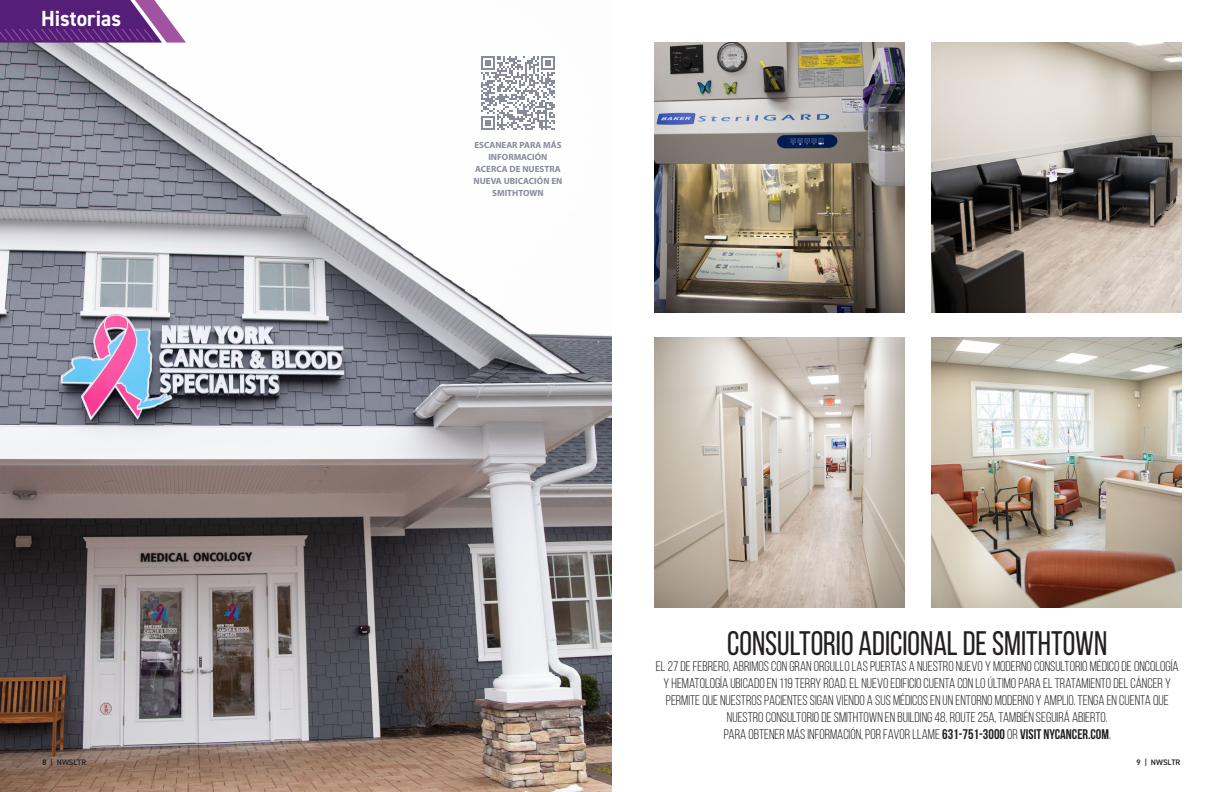
<style>
.page{position:relative;width:1224px;height:792px;background:#fff}
.page>*{position:absolute;margin:0;border:0;box-sizing:border-box;transform-origin:0 0}
.Quote_centered{font:34px "Bebas Neue";color:#231f20;scale:.95 1}
.Quote_centered-2{font:700 22px "DIN2014";color:#fff;scale:.95 1}
.Quote_centered-3{font:14px/16.8px "Bebas Neue";color:#231f20;text-align:center}
.Quote_centered-4{font:700 9px/12px "Myriad Pro";color:#888b9a;text-align:center}
.t1{font:600 8px "DIN2014";color:#231f20}
.s1{font-weight:700}
</style>
<div class="page">
<img style="left:0;top:43px;width:612px;height:749px">
<img style="left:654px;top:42px;width:250px;height:270px">
<img style="left:654px;top:338px;width:250px;height:270px">
<img style="left:932px;top:42px;width:250px;height:270px">
<img style="left:932px;top:338px;width:250px;height:270px">
<svg style="left:481px;top:56px;width:74px;height:74px"></svg>
<svg style="left:0;top:0;width:186px;height:43px;background:#723f8d"></svg>
<p class="Quote_centered-2" style="left:41px;top:4px;width:86px">Historias</p>
<p class="Quote_centered-4" style="left:474px;top:138px;width:89px">ESCANEAR PARA MÁS<br>INFORMACIÓN</p>
<p class="Quote_centered-4" style="left:474px;top:162px;width:90px">ACERCA DE NUESTRA<br>NUEVA UBICACIÓN EN<br>SMITHTOWN</p>
<p class="Quote_centered" style="left:727px;top:624px;width:402px">CONSULTORIO ADICIONAL DE SMITHTOWN</p>
<p class="Quote_centered-3" style="left:656px;top:658px;width:524px">EL 27 DE FEBRERO, ABRIMOS CON GRAN ORGULLO LAS PUERTAS A NUESTRO NUEVO Y MODERNO CONSULTORIO MÉDICO DE ONCOLOGÍA Y HEMATOLOGÍA UBICADO EN 119 TERRY ROAD. EL NUEVO EDIFICIO CUENTA CON LO ÚLTIMO PARA EL TRATAMIENTO DEL CÁNCER Y PERMITE QUE NUESTROS PACIENTES SIGAN VIENDO A SUS MÉDICOS EN UN ENTORNO MODERNO Y AMPLIO. TENGA EN CUENTA QUE NUESTRO CONSULTORIO DE SMITHTOWN EN BUILDING 48, ROUTE 25A, TAMBIÉN SEGUIRÁ ABIERTO.</p>
<p class="Quote_centered-3" style="left:724px;top:725px;width:389px">PARA OBTENER MÁS INFORMACIÓN, POR FAVOR LLAME <span class="s1">631-751-3000</span> OR <span class="s1">VISIT NYCANCER.COM</span>.</p>
<p class="t1" style="left:42px;top:757px;width:45px">8 | NWSLTR</p>
<p class="t1" style="left:1137px;top:757px;width:45px">9 | NWSLTR</p>
</div>
